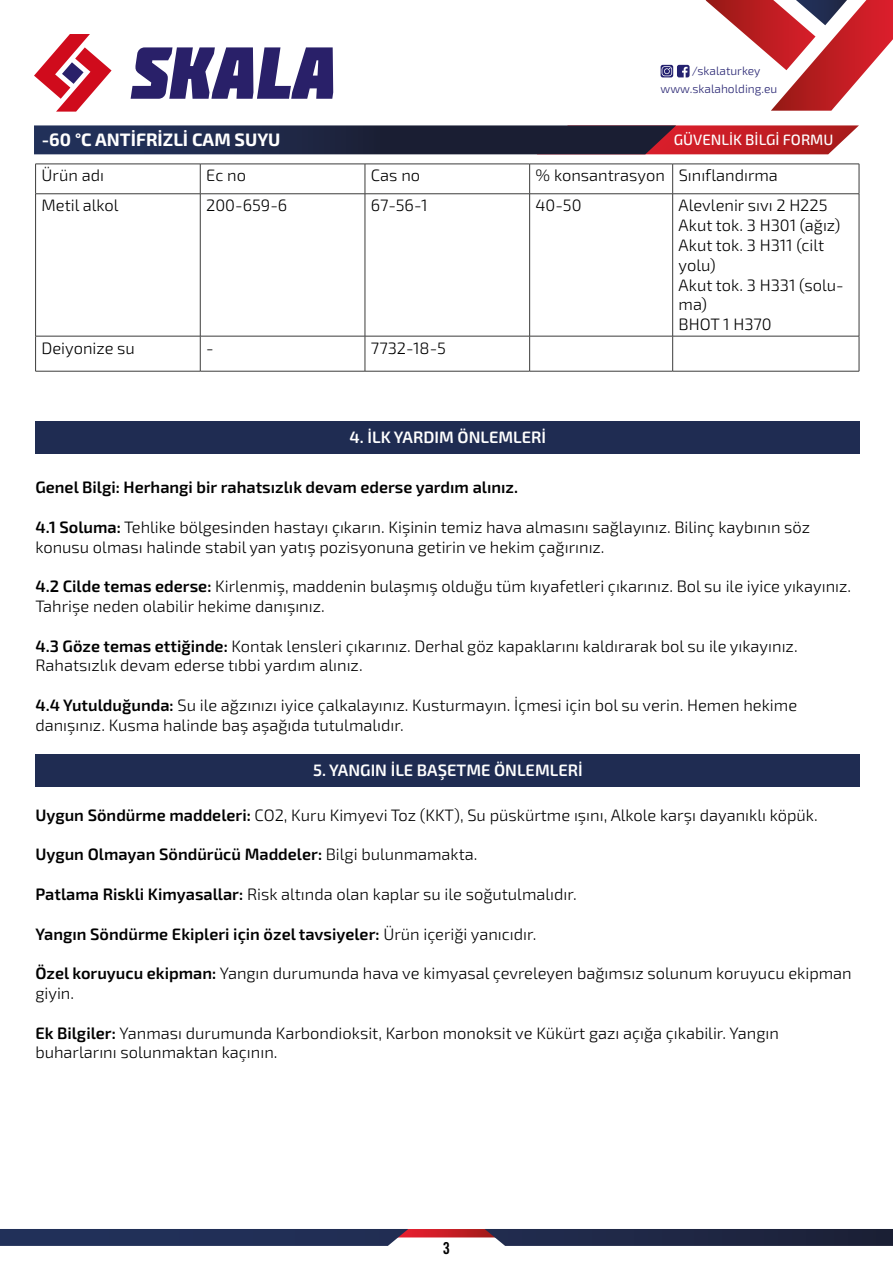
<style>
.page{position:relative;width:893px;height:1263px;background:#fff}
.page>*{position:absolute;margin:0;border:0;box-sizing:border-box;transform-origin:0 0}
.t1{font:700 18px "Exo 2";color:#fff}
.t2{font:300 16.5px/19.8px "Exo 2";color:#000}
.t3{font:600 16.5px "Exo 2";color:#000}
.t4{font:600 16.5px "Exo 2";color:#fff}
.t5{font:condensed 16.5px "Trade Gothic Bold Twenty";color:#000}
.t6{font:500 15px "Exo 2";color:#fff}
.t7{font:300 12px/17.4px "Exo 2";color:#242170}
.s1{font-weight:600}
.s2{font-weight:300}
</style>
<div class="page">
<svg style="left:0;top:1229px;width:893px;height:17px;background:#353756"></svg>
<svg style="left:34px;top:34px;width:78px;height:78px"></svg>
<svg style="left:131px;top:47px;width:202px;height:52px"></svg>
<svg style="left:706px;top:0;width:187px;height:111px"></svg>
<svg style="left:661px;top:65px;width:29px;height:12px"></svg>
<svg style="left:34px;top:125px;width:825px;height:29px;background:#482940"></svg>
<hr style="left:35px;top:164px;width:165px;height:1px;background:#3c3c3b">
<hr style="left:35px;top:164px;width:1px;height:30px;background:#3c3c3b">
<hr style="left:200px;top:164px;width:165px;height:1px;background:#3c3c3b">
<hr style="left:200px;top:164px;width:1px;height:30px;background:#3c3c3b">
<hr style="left:365px;top:164px;width:165px;height:1px;background:#3c3c3b">
<hr style="left:365px;top:164px;width:1px;height:30px;background:#3c3c3b">
<hr style="left:530px;top:164px;width:143px;height:1px;background:#3c3c3b">
<hr style="left:529px;top:164px;width:1px;height:30px;background:#3c3c3b">
<hr style="left:673px;top:164px;width:186px;height:1px;background:#3c3c3b">
<hr style="left:672px;top:164px;width:1px;height:30px;background:#3c3c3b">
<hr style="left:859px;top:164px;width:1px;height:30px;background:#3c3c3b">
<hr style="left:35px;top:193px;width:165px;height:1px;background:#3c3c3b">
<hr style="left:35px;top:194px;width:1px;height:142px;background:#3c3c3b">
<hr style="left:200px;top:193px;width:165px;height:1px;background:#3c3c3b">
<hr style="left:200px;top:194px;width:1px;height:142px;background:#3c3c3b">
<hr style="left:365px;top:193px;width:165px;height:1px;background:#3c3c3b">
<hr style="left:365px;top:194px;width:1px;height:142px;background:#3c3c3b">
<hr style="left:530px;top:193px;width:143px;height:1px;background:#3c3c3b">
<hr style="left:529px;top:194px;width:1px;height:142px;background:#3c3c3b">
<hr style="left:673px;top:193px;width:186px;height:1px;background:#3c3c3b">
<hr style="left:672px;top:194px;width:1px;height:142px;background:#3c3c3b">
<hr style="left:859px;top:194px;width:1px;height:142px;background:#3c3c3b">
<hr style="left:35px;top:336px;width:165px;height:1px;background:#3c3c3b">
<hr style="left:35px;top:336px;width:1px;height:35px;background:#3c3c3b">
<hr style="left:200px;top:336px;width:165px;height:1px;background:#3c3c3b">
<hr style="left:200px;top:336px;width:1px;height:35px;background:#3c3c3b">
<hr style="left:365px;top:336px;width:165px;height:1px;background:#3c3c3b">
<hr style="left:365px;top:336px;width:1px;height:35px;background:#3c3c3b">
<hr style="left:530px;top:336px;width:143px;height:1px;background:#3c3c3b">
<hr style="left:529px;top:336px;width:1px;height:35px;background:#3c3c3b">
<hr style="left:673px;top:336px;width:186px;height:1px;background:#3c3c3b">
<hr style="left:672px;top:336px;width:1px;height:35px;background:#3c3c3b">
<hr style="left:859px;top:336px;width:1px;height:35px;background:#3c3c3b">
<hr style="left:35px;top:371px;width:165px;height:1px;background:#3c3c3b">
<hr style="left:200px;top:371px;width:165px;height:1px;background:#3c3c3b">
<hr style="left:365px;top:371px;width:165px;height:1px;background:#3c3c3b">
<hr style="left:530px;top:371px;width:143px;height:1px;background:#3c3c3b">
<hr style="left:673px;top:371px;width:186px;height:1px;background:#3c3c3b">
<div style="left:35px;top:421px;width:825px;height:33px;background:#1f2c52"></div>
<div style="left:35px;top:754px;width:825px;height:32px;background:#1f2c52"></div>
<p class="t7" style="left:661px;top:63px;width:118px;text-indent:31px">/skalaturkey www.skalaholding.eu</p>
<p class="t1" style="left:42px;top:129px;width:240px">-60 °C ANTİFRİZLİ CAM SUYU</p>
<p class="t6" style="left:674px;top:131px;width:161px">GÜVENLİK BİLGİ FORMU</p>
<p class="t2" style="left:42px;top:166px;width:64px">Ürün adı</p>
<p class="t2" style="left:206px;top:166px;width:41px">Ec no</p>
<p class="t2" style="left:371px;top:166px;width:51px">Cas no</p>
<p class="t2" style="left:536px;top:166px;width:244px">% konsantrasyon Sınıflandırma</p>
<p class="t2" style="left:42px;top:196px;width:78px">Metil alkol</p>
<p class="t2" style="left:206px;top:196px;width:83px">200-659-6</p>
<p class="t2" style="left:371px;top:196px;width:58px">67-56-1</p>
<p class="t2" style="left:536px;top:196px;width:47px">40-50</p>
<p class="t2" style="left:679px;top:196px;width:167px">Alevlenir sıvı 2 H225<br>Akut tok. 3 H301 (ağız)<br>Akut tok. 3 H311 (cilt yolu)<br>Akut tok. 3 H331 (solu&shy;ma)<br>BHOT 1 H370</p>
<p class="t2" style="left:42px;top:338px;width:95px">Deiyonize su</p>
<p class="t2" style="left:206px;top:338px;width:9px">-</p>
<p class="t2" style="left:371px;top:338px;width:77px">7732-18-5</p>
<p class="t4" style="left:350px;top:427px;width:198px">4. İLK YARDIM ÖNLEMLERİ</p>
<p class="t3" style="left:35px;top:478px;width:484px">Genel Bilgi: Herhangi bir rahatsızlık devam ederse yardım alınız.</p>
<p class="t2" style="left:35px;top:517px;width:776px"><span class="s1">4.1 Soluma:</span> Tehlike bölgesinden hastayı çıkarın. Kişinin temiz hava almasını sağlayınız. Bilinç kaybının söz konusu olması halinde stabil yan yatış pozisyonuna getirin ve hekim çağırınız.</p>
<p class="t2" style="left:35px;top:577px;width:817px"><span class="s1">4.2 Cilde temas ederse:</span> Kirlenmiş, maddenin bulaşmış olduğu tüm kıyafetleri çıkarınız. Bol su ile iyice yıkayınız.<br>Tahrişe neden olabilir hekime danışınız.</p>
<p class="t2" style="left:35px;top:636px;width:764px"><span class="s1">4.3 Göze temas ettiğinde:</span> Kontak lensleri çıkarınız. Derhal göz kapaklarını kaldırarak bol su ile yıkayınız.<br>Rahatsızlık devam ederse tıbbi yardım alınız.</p>
<p class="t2" style="left:35px;top:696px;width:763px"><span class="s1">4.4 Yutulduğunda:</span> Su ile ağzınızı iyice çalkalayınız. Kusturmayın. İçmesi için bol su verin. Hemen hekime danışınız. Kusma halinde baş aşağıda tutulmalıdır.</p>
<p class="t4" style="left:313px;top:760px;width:271px">5. YANGIN İLE BAŞETME ÖNLEMLERİ</p>
<p class="t2" style="left:35px;top:805px;width:784px"><span class="s1">Uygun Söndürme maddeleri:</span> CO2, Kuru Kimyevi Toz (KKT), Su püskürtme ışını, Alkole karşı dayanıklı köpük.</p>
<p class="t3" style="left:35px;top:845px;width:444px">Uygun Olmayan Söndürücü Maddeler: <span class="s2">Bilgi bulunmamakta.</span></p>
<p class="t2" style="left:35px;top:884px;width:543px"><span class="s1">Patlama Riskli Kimyasallar:</span> Risk altında olan kaplar su ile soğutulmalıdır.</p>
<p class="t3" style="left:35px;top:924px;width:503px">Yangın Söndürme Ekipleri için özel tavsiyeler: <span class="s2">Ürün içeriği yanıcıdır.</span></p>
<p class="t2" style="left:35px;top:964px;width:818px"><span class="s1">Özel koruyucu ekipman:</span> Yangın durumunda hava ve kimyasal çevreleyen bağımsız solunum koruyucu ekipman giyin.</p>
<p class="t2" style="left:35px;top:1023px;width:745px"><span class="s1">Ek Bilgiler:</span> Yanması durumunda Karbondioksit, Karbon monoksit ve Kükürt gazı açığa çıkabilir. Yangın buharlarını solunmaktan kaçının.</p>
<p class="t5" style="left:443px;top:1238px;width:9px">3</p>
</div>
